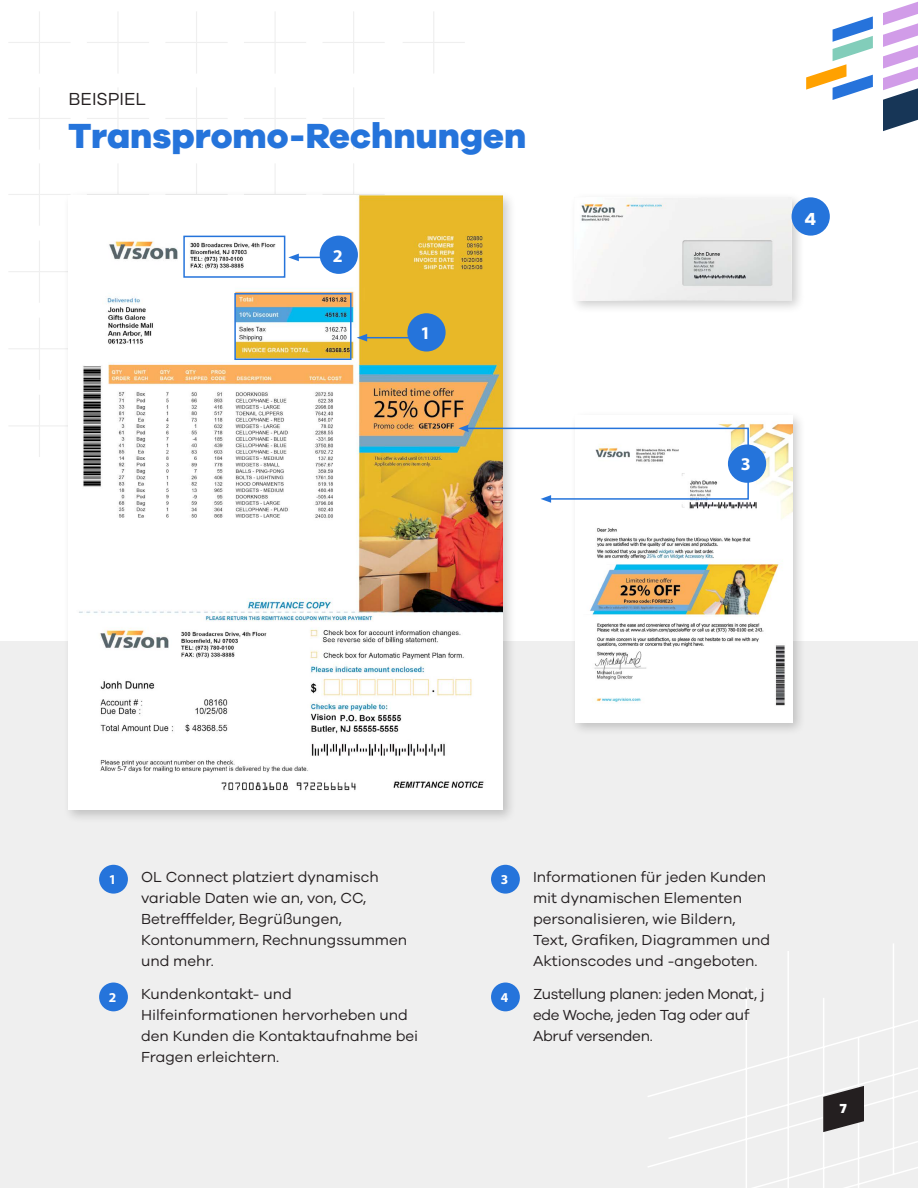
<style>
.page{position:relative;width:918px;height:1188px;background:#fff}
.page>*{position:absolute;margin:0;border:0;box-sizing:border-box;transform-origin:0 0}
.t1{font:800 36px "Galano Grotesque";color:#2574db}
.t2{font:18px "Galano Grotesque";color:#241f20}
.t3{font:700 18px "Myriad Pro";color:#fff}
.t4{font:700 18px "Galano Grotesque";color:#fff}
.t5{font:15px/21px "Galano Grotesque";color:#241f20}
.t6{font:15px/21px "Galano Grotesque";letter-spacing:-.02em;color:#241f20}
.t7{font:700 13.5px "Myriad Pro";color:#fff}
.t8{font:800 13.5px "Galano Grotesque";color:#fff}
</style>
<div class="page">
<svg style="left:883px;top:2px;width:35px;height:129px"></svg>
<svg style="left:806px;top:16px;width:67px;height:84px"></svg>
<hr style="left:275px;top:11px;width:1px;height:63px;background:#efefef">
<hr style="left:244px;top:42px;width:62px;height:1px;background:#efefef">
<hr style="left:196px;top:11px;width:1px;height:63px;background:#efefef">
<hr style="left:165px;top:42px;width:63px;height:1px;background:#efefef">
<hr style="left:117px;top:11px;width:2px;height:63px;background:#efefef">
<hr style="left:87px;top:42px;width:62px;height:1px;background:#efefef">
<hr style="left:39px;top:11px;width:1px;height:63px;background:#efefef">
<hr style="left:8px;top:42px;width:63px;height:1px;background:#efefef">
<hr style="left:0;top:11px;width:1px;height:63px;background:#efefef">
<hr style="left:244px;top:0;width:62px;height:1px;background:#efefef">
<hr style="left:165px;top:0;width:63px;height:1px;background:#efefef">
<hr style="left:87px;top:0;width:62px;height:1px;background:#efefef">
<hr style="left:8px;top:0;width:63px;height:1px;background:#efefef">
<hr style="left:275px;top:87px;width:1px;height:63px;background:#efefef">
<hr style="left:244px;top:118px;width:62px;height:1px;background:#efefef">
<hr style="left:196px;top:87px;width:1px;height:63px;background:#efefef">
<hr style="left:165px;top:118px;width:63px;height:1px;background:#efefef">
<hr style="left:117px;top:87px;width:2px;height:63px;background:#efefef">
<hr style="left:87px;top:118px;width:62px;height:1px;background:#efefef">
<hr style="left:39px;top:87px;width:1px;height:63px;background:#efefef">
<hr style="left:8px;top:118px;width:63px;height:1px;background:#efefef">
<hr style="left:0;top:87px;width:1px;height:63px;background:#efefef">
<hr style="left:275px;top:163px;width:1px;height:63px;background:#efefef">
<hr style="left:196px;top:163px;width:1px;height:63px;background:#efefef">
<hr style="left:117px;top:163px;width:2px;height:63px;background:#efefef">
<hr style="left:39px;top:163px;width:1px;height:63px;background:#efefef">
<hr style="left:8px;top:194px;width:63px;height:1px;background:#efefef">
<hr style="left:0;top:163px;width:1px;height:63px;background:#efefef">
<hr style="left:353px;top:11px;width:1px;height:63px;background:#efefef">
<hr style="left:323px;top:42px;width:62px;height:1px;background:#efefef">
<hr style="left:323px;top:0;width:62px;height:1px;background:#efefef">
<hr style="left:433px;top:11px;width:1px;height:63px;background:#efefef">
<hr style="left:403px;top:42px;width:62px;height:1px;background:#efefef">
<hr style="left:403px;top:0;width:62px;height:1px;background:#efefef">
<hr style="left:353px;top:87px;width:1px;height:63px;background:#efefef">
<hr style="left:323px;top:118px;width:62px;height:1px;background:#efefef">
<hr style="left:353px;top:163px;width:1px;height:63px;background:#efefef">
<hr style="left:39px;top:241px;width:1px;height:62px;background:#efefef">
<hr style="left:8px;top:271px;width:63px;height:1px;background:#efefef">
<hr style="left:39px;top:318px;width:1px;height:62px;background:#efefef">
<hr style="left:8px;top:348px;width:63px;height:1px;background:#efefef">
<hr style="left:39px;top:395px;width:1px;height:62px;background:#efefef">
<hr style="left:8px;top:425px;width:63px;height:1px;background:#efefef">
<hr style="left:0;top:241px;width:1px;height:62px;background:#efefef">
<hr style="left:0;top:318px;width:1px;height:62px;background:#efefef">
<hr style="left:0;top:395px;width:1px;height:62px;background:#efefef">
<hr style="left:0;top:472px;width:1px;height:62px;background:#efefef">
<div style="left:0;top:642px;width:918px;height:546px;background:#efefef"></div>
<svg style="left:648px;top:944px;width:270px;height:244px"></svg>
<div style="left:63px;top:190px;width:454px;height:634px;background:#000;opacity:.2"></div>
<img style="left:68px;top:195px;width:435px;height:615px">
<div style="left:570px;top:410px;width:237px;height:326px;background:#000;opacity:.2"></div>
<img style="left:576px;top:415px;width:217px;height:307px">
<svg style="left:458px;top:425px;width:292px;height:78px"></svg>
<div style="left:728px;top:445px;width:38px;height:38px;background:#2574db;border-radius:50%"></div>
<div style="left:569px;top:192px;width:236px;height:122px;background:#000;opacity:.2"></div>
<img style="left:575px;top:197px;width:217px;height:103px">
<div style="left:792px;top:197px;width:38px;height:39px;background:#2574db;border-radius:50%"></div>
<div style="left:99px;top:865px;width:29px;height:29px;background:#2574db;border-radius:50%"></div>
<div style="left:99px;top:983px;width:29px;height:28px;background:#2574db;border-radius:50%"></div>
<div style="left:491px;top:865px;width:29px;height:29px;background:#2574db;border-radius:50%"></div>
<div style="left:491px;top:983px;width:29px;height:28px;background:#2574db;border-radius:50%"></div>
<svg style="left:183px;top:235px;width:168px;height:43px"></svg>
<div style="left:320px;top:236px;width:38px;height:38px;background:#2574db;border-radius:50%"></div>
<svg style="left:234px;top:292px;width:186px;height:69px"></svg>
<div style="left:407px;top:313px;width:39px;height:39px;background:#2574db;border-radius:50%"></div>
<svg style="left:823px;top:1086px;width:41px;height:46px"></svg>
<p class="t2" style="left:69px;top:88px;width:79px">BEISPIEL</p>
<h1 class="t1" style="left:68px;top:113px;width:460px">Transpromo-Rechnungen</h1>
<p class="t3" style="left:333px;top:244px;width:11px">2</p>
<p class="t3" style="left:420px;top:321px;width:11px">1</p>
<p class="t4" style="left:805px;top:208px;width:13px">4</p>
<p class="t3" style="left:741px;top:453px;width:11px">3</p>
<p class="t7" style="left:109px;top:871px;width:9px">1</p>
<p class="t5" style="left:141px;top:866px;width:268px">OL Connect platziert dynamisch variable Daten wie an, von, CC,<br>Betrefffelder, Begrüßungen,<br>Kontonummern, Rechnungssummen und mehr.</p>
<p class="t7" style="left:109px;top:989px;width:9px">2</p>
<p class="t5" style="left:141px;top:983px;width:279px">Kundenkontakt- und<br>Hilfeinformationen hervorheben und den Kunden die Kontaktaufnahme bei<br>Fragen erleichtern.</p>
<p class="t7" style="left:501px;top:871px;width:9px">3</p>
<p class="t5" style="left:533px;top:866px;width:239px">Informationen für jeden Kunden mit dynamischen Elementen personalisieren, wie Bildern,<br>Text, Grafiken, Diagrammen und<br>Aktionscodes und -angeboten.</p>
<p class="t7" style="left:501px;top:989px;width:9px">4</p>
<p class="t6" style="left:533px;top:983px;width:233px">Zustellung planen: jeden Monat, j ede Woche, jeden Tag oder auf<br>Abruf versenden.</p>
<p class="t8" style="left:840px;top:1100px;width:9px">7</p>
</div>
